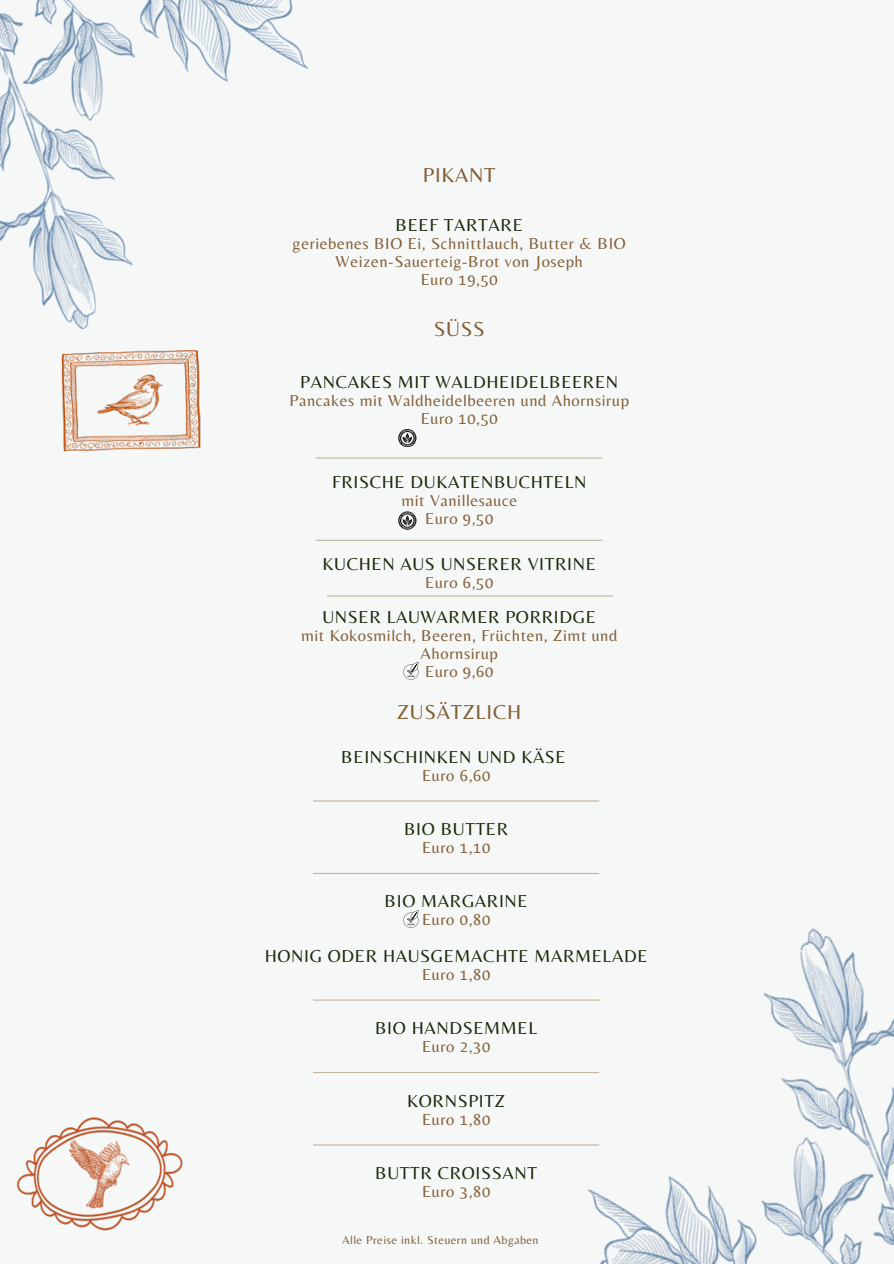
<style>
.page{position:relative;width:894px;height:1264px;background:#fff}
.page>*{position:absolute;margin:0;border:0;box-sizing:border-box;transform-origin:0 0}
.t1{font:21px "Belleza";letter-spacing:.035em;color:#835f37}
.t2{font:18px "Belleza";letter-spacing:.035em;color:#1b2c0c}
.t3{font:16.5px/18px "Belleza";letter-spacing:.035em;color:#835f37;text-align:center}
.t4{font:12px "Belleza";letter-spacing:.035em;color:#835f37}
</style>
<div class="page">
<div style="left:0;top:0;width:893px;height:1263px;background:#f6f8f8"></div>
<img style="left:0;top:0;width:309px;height:330px">
<img style="left:492px;top:928px;width:401px;height:335px">
<img style="left:61px;top:350px;width:140px;height:102px">
<img style="left:16px;top:1117px;width:167px;height:114px">
<hr style="left:313px;top:872px;width:286px;height:2px;background:#c2b59b">
<hr style="left:313px;top:999px;width:286px;height:1px;background:#c2b59b">
<hr style="left:313px;top:1071px;width:286px;height:2px;background:#c2b59b">
<hr style="left:313px;top:1144px;width:286px;height:1px;background:#c2b59b">
<hr style="left:313px;top:800px;width:286px;height:1px;background:#c2b59b">
<hr style="left:316px;top:539px;width:286px;height:2px;background:#c2b59b">
<hr style="left:316px;top:457px;width:286px;height:1px;background:#c2b59b">
<hr style="left:327px;top:595px;width:285px;height:1px;background:#c2b59b">
<svg style="left:398px;top:429px;width:18px;height:18px"></svg>
<svg style="left:398px;top:511px;width:18px;height:18px"></svg>
<svg style="left:403px;top:662px;width:15px;height:17px"></svg>
<svg style="left:403px;top:910px;width:15px;height:17px"></svg>
<p class="t1" style="left:423px;top:162px;width:74px">PIKANT</p>
<p class="t2" style="left:395px;top:214px;width:129px">BEEF TARTARE</p>
<p class="t3" style="left:292px;top:234px;width:334px">geriebenes BIO Ei, Schnittlauch, Butter &amp; BIO<br>Weizen-Sauerteig-Brot von Joseph<br>Euro 19,50</p>
<p class="t1" style="left:433px;top:316px;width:53px">SÜSS</p>
<p class="t2" style="left:300px;top:371px;width:319px">PANCAKES MIT WALDHEIDELBEEREN</p>
<p class="t3" style="left:289px;top:391px;width:341px">Pancakes mit Waldheidelbeeren und Ahornsirup<br>Euro 10,50</p>
<p class="t2" style="left:332px;top:471px;width:256px">FRISCHE DUKATENBUCHTELN</p>
<p class="t3" style="left:401px;top:491px;width:117px">mit Vanillesauce<br>Euro 9,50</p>
<p class="t2" style="left:322px;top:553px;width:275px">KUCHEN AUS UNSERER VITRINE</p>
<p class="t3" style="left:425px;top:573px;width:70px">Euro 6,50</p>
<p class="t2" style="left:322px;top:606px;width:275px">UNSER LAUWARMER PORRIDGE</p>
<p class="t3" style="left:301px;top:626px;width:318px">mit Kokosmilch, Beeren, Früchten, Zimt und<br>Ahornsirup<br>Euro 9,60</p>
<p class="t1" style="left:397px;top:699px;width:126px">ZUSÄTZLICH</p>
<p class="t2" style="left:341px;top:745px;width:226px">BEINSCHINKEN UND KÄSE</p>
<p class="t3" style="left:422px;top:765px;width:70px">Euro 6,60</p>
<p class="t2" style="left:404px;top:818px;width:106px">BIO BUTTER</p>
<p class="t3" style="left:422px;top:838px;width:70px">Euro 1,10</p>
<p class="t2" style="left:384px;top:890px;width:144px">BIO MARGARINE</p>
<p class="t3" style="left:422px;top:910px;width:70px">Euro 0,80</p>
<p class="t2" style="left:265px;top:944px;width:384px">HONIG ODER HAUSGEMACHTE MARMELADE</p>
<p class="t3" style="left:422px;top:964px;width:70px">Euro 1,80</p>
<p class="t2" style="left:375px;top:1017px;width:164px">BIO HANDSEMMEL</p>
<p class="t3" style="left:422px;top:1037px;width:70px">Euro 2,30</p>
<p class="t2" style="left:407px;top:1089px;width:99px">KORNSPITZ</p>
<p class="t3" style="left:422px;top:1109px;width:70px">Euro 1,80</p>
<p class="t2" style="left:375px;top:1162px;width:163px">BUTTR CROISSANT</p>
<p class="t3" style="left:422px;top:1182px;width:70px">Euro 3,80</p>
<p class="t4" style="left:342px;top:1232px;width:198px">Alle Preise inkl. Steuern und Abgaben</p>
</div>
